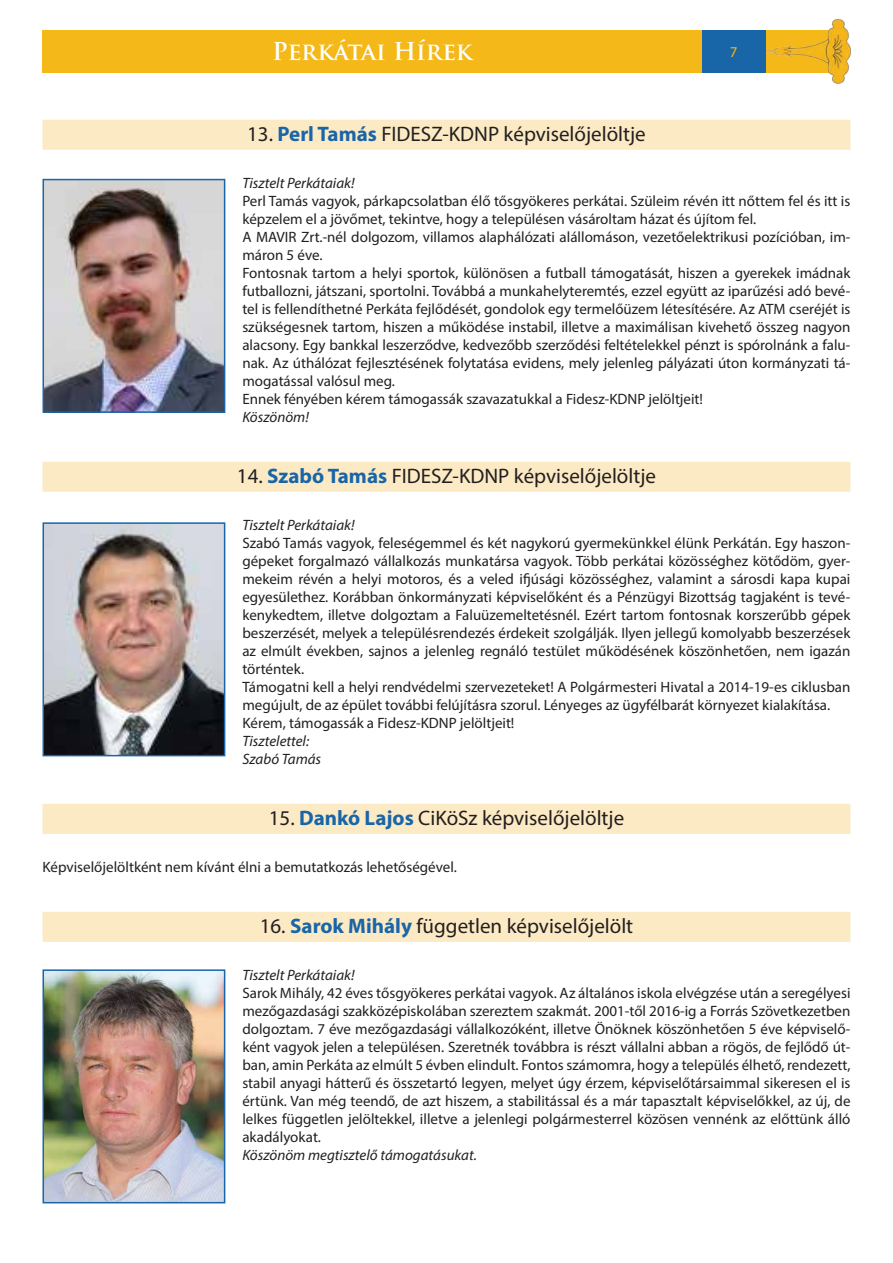
<style>
.page{position:relative;width:893px;height:1263px;background:#fff}
.page>*{position:absolute;margin:0;border:0;box-sizing:border-box;transform-origin:0 0}
.t1{font:700 24px "Trajan Pro";letter-spacing:-.01em;color:#fff}
.t2{font:21px "Myriad Pro";color:#231f20}
.t3{font:15px/18px "Myriad Pro";color:#231f20}
.t4{font:italic 15px/18px "Myriad Pro";color:#231f20}
.t5{font:15px "Myriad Pro";color:#f5b819}
.s1{font-weight:700;color:#1865a8}
</style>
<div class="page">
<div style="left:43px;top:30px;width:795px;height:42px;background:#f5b819"></div>
<img style="left:752px;top:18px;width:98px;height:66px">
<div style="left:702px;top:30px;width:63px;height:42px;background:#1865a8"></div>
<div style="left:43px;top:120px;width:807px;height:30px;background:#fceac4"></div>
<div style="left:43px;top:462px;width:807px;height:30px;background:#fceac4"></div>
<div style="left:43px;top:804px;width:807px;height:30px;background:#fceac4"></div>
<div style="left:43px;top:912px;width:807px;height:30px;background:#fceac4"></div>
<img style="left:46px;top:182px;width:176px;height:228px">
<div style="left:43px;top:179px;width:182px;height:234px;border:2px solid #1865a8"></div>
<img style="left:46px;top:525px;width:176px;height:228px">
<div style="left:43px;top:522px;width:182px;height:234px;border:2px solid #1865a8"></div>
<img style="left:46px;top:972px;width:176px;height:228px">
<div style="left:43px;top:969px;width:182px;height:234px;border:2px solid #1865a8"></div>
<h1 class="t1" style="left:272px;top:36px;width:202px">Perkátai Hírek</h1>
<p class="t5" style="left:730px;top:42px;width:9px">7</p>
<h2 class="t2" style="left:247px;top:121px;width:400px">13. <span class="s1">Perl Tamás</span> FIDESZ-KDNP képviselőjelöltje</h2>
<p class="t4" style="left:242px;top:174px;width:114px">Tisztelt Perkátaiak!</p>
<p class="t3" style="left:242px;top:192px;width:610px">Perl Tamás vagyok, párkapcsolatban élő tősgyökeres perkátai. Szüleim révén itt nőttem fel és itt is képzelem el a jövőmet, tekintve, hogy a településen vásároltam házat és újítom fel.<br>A MAVIR Zrt.-nél dolgozom, villamos alaphálózati alállomáson, vezetőelektrikusi pozícióban, im&shy;máron 5 éve.<br>Fontosnak tartom a helyi sportok, különösen a futball támogatását, hiszen a gyerekek imádnak futballozni, játszani, sportolni. Továbbá a munkahelyteremtés, ezzel együtt az iparűzési adó bevé&shy;tel is fellendíthetné Perkáta fejlődését, gondolok egy termelőüzem létesítésére. Az ATM cseréjét is szükségesnek tartom, hiszen a működése instabil, illetve a maximálisan kivehető összeg nagyon alacsony. Egy bankkal leszerződve, kedvezőbb szerződési feltételekkel pénzt is spórolnánk a falu&shy;nak. Az úthálózat fejlesztésének folytatása evidens, mely jelenleg pályázati úton kormányzati tá&shy;mogatással valósul meg.<br>Ennek fényében kérem támogassák szavazatukkal a Fidesz-KDNP jelöltjeit!</p>
<p class="t4" style="left:242px;top:408px;width:68px">Köszönöm!</p>
<h2 class="t2" style="left:237px;top:463px;width:421px">14. <span class="s1">Szabó Tamás</span> FIDESZ-KDNP képviselőjelöltje</h2>
<p class="t4" style="left:242px;top:516px;width:114px">Tisztelt Perkátaiak!</p>
<p class="t3" style="left:242px;top:534px;width:610px">Szabó Tamás vagyok, feleségemmel és két nagykorú gyermekünkkel élünk Perkátán. Egy haszon&shy;gépeket forgalmazó vállalkozás munkatársa vagyok. Több perkátai közösséghez kötődöm, gyer&shy;mekeim révén a helyi motoros, és a veled ifjúsági közösséghez, valamint a sárosdi kapa kupai egyesülethez. Korábban önkormányzati képviselőként és a Pénzügyi Bizottság tagjaként is tevé&shy;kenykedtem, illetve dolgoztam a Faluüzemeltetésnél. Ezért tartom fontosnak korszerűbb gépek beszerzését, melyek a településrendezés érdekeit szolgálják. Ilyen jellegű komolyabb beszerzések az elmúlt években, sajnos a jelenleg regnáló testület működésének köszönhetően, nem igazán történtek.<br>Támogatni kell a helyi rendvédelmi szervezeteket! A Polgármesteri Hivatal a 2014-19-es ciklusban megújult, de az épület további felújításra szorul. Lényeges az ügyfélbarát környezet kialakítása.<br>Kérem, támogassák a Fidesz-KDNP jelöltjeit!</p>
<p class="t4" style="left:242px;top:732px;width:80px">Tisztelettel:<br>Szabó Tamás</p>
<h2 class="t2" style="left:269px;top:805px;width:357px">15. <span class="s1">Dankó Lajos</span> CiKöSz képviselőjelöltje</h2>
<p class="t3" style="left:43px;top:858px;width:416px">Képviselőjelöltként nem kívánt élni a bemutatkozás lehetőségével.</p>
<h2 class="t2" style="left:260px;top:913px;width:375px">16. <span class="s1">Sarok Mihály</span> független képviselőjelölt</h2>
<p class="t4" style="left:242px;top:966px;width:114px">Tisztelt Perkátaiak!</p>
<p class="t3" style="left:242px;top:984px;width:610px;text-align:justify">Sarok Mihály, 42 éves tősgyökeres perkátai vagyok. Az általános iskola elvégzése után a seregélyesi mezőgazdasági szakközépiskolában szereztem szakmát. 2001-től 2016-ig a Forrás Szövetkezetben dolgoztam. 7 éve mezőgazdasági vállalkozóként, illetve Önöknek köszönhetően 5 éve képviselő&shy;ként vagyok jelen a településen. Szeretnék továbbra is részt vállalni abban a rögös, de fejlődő út&shy;ban, amin Perkáta az elmúlt 5 évben elindult. Fontos számomra, hogy a település élhető, rendezett, stabil anyagi hátterű és összetartó legyen, melyet úgy érzem, képviselőtársaimmal sikeresen el is értünk. Van még teendő, de azt hiszem, a stabilitással és a már tapasztalt képviselőkkel, az új, de lelkes független jelöltekkel, illetve a jelenlegi polgármesterrel közösen vennénk az előttünk álló akadályokat.</p>
<p class="t4" style="left:242px;top:1146px;width:236px">Köszönöm megtisztelő támogatásukat.</p>
</div>
